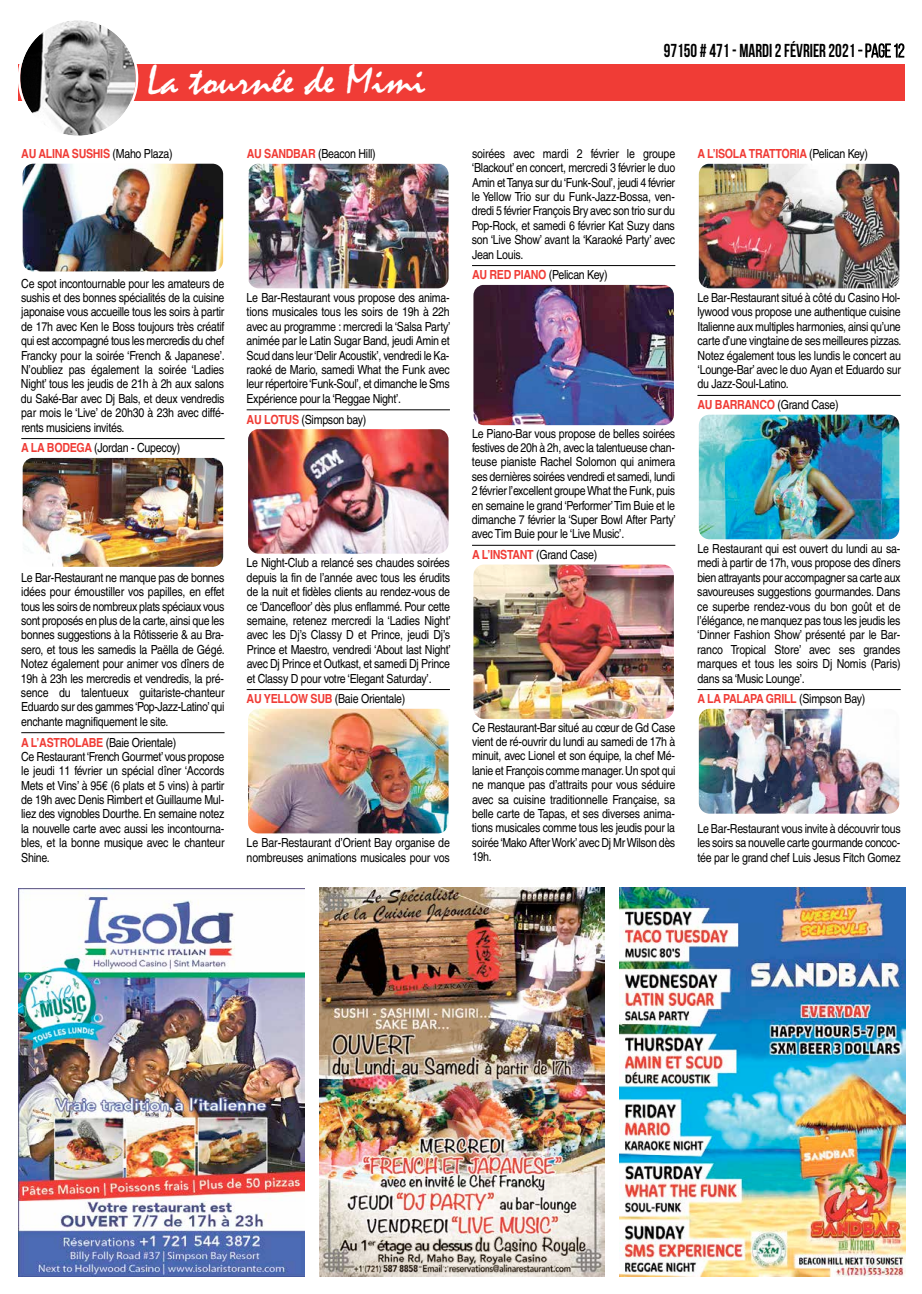
<style>
.page{position:relative;width:922px;height:1294px;background:#fff}
.page>*{position:absolute;margin:0;border:0;box-sizing:border-box;transform-origin:0 0}
.t1{font:42.25px "Mistral";color:#fff;scale:1.07 1}
.t2{font:700 18.75px "Bebas Neue";color:#000;scale:.9 1}
.t3{font:12.5px/14.4px "Helvetica";letter-spacing:-.025em;color:#000;text-align:justify;scale:.85 1}
.t4{font:700 12.5px "Helvetica";letter-spacing:-.025em;color:#f03c36;scale:.85 1}
.s1{font-weight:400;color:#000}
.s2{font-weight:700;color:#f03c36}
.s3{font-weight:400}
</style>
<div class="page">
<hr style="left:21px;top:438px;width:203px;height:1px;background:#000">
<hr style="left:21px;top:732px;width:203px;height:1px;background:#000">
<hr style="left:246px;top:409px;width:204px;height:1px;background:#000">
<hr style="left:246px;top:689px;width:204px;height:1px;background:#000">
<hr style="left:472px;top:265px;width:203px;height:1px;background:#000">
<hr style="left:472px;top:545px;width:203px;height:1px;background:#000">
<hr style="left:697px;top:395px;width:203px;height:1px;background:#000">
<hr style="left:697px;top:689px;width:203px;height:1px;background:#000">
<img style="left:23px;top:458px;width:200px;height:109px">
<img style="left:249px;top:164px;width:199px;height:124px">
<img style="left:248px;top:429px;width:200px;height:124px">
<img style="left:248px;top:708px;width:200px;height:125px">
<img style="left:473px;top:285px;width:200px;height:140px">
<img style="left:473px;top:564px;width:200px;height:155px">
<img style="left:698px;top:164px;width:201px;height:124px">
<img style="left:698px;top:414px;width:201px;height:125px">
<img style="left:23px;top:164px;width:200px;height:107px">
<img style="left:698px;top:708px;width:201px;height:105px">
<div style="left:18px;top:64px;width:886px;height:36px;background:#f03c36"></div>
<svg style="left:18px;top:20px;width:120px;height:116px"></svg>
<svg style="left:858px;top:43px;width:46px;height:15px"></svg>
<img style="left:19px;top:888px;width:285px;height:388px">
<img style="left:619px;top:887px;width:286px;height:389px">
<img style="left:319px;top:887px;width:285px;height:389px">
<h1 class="t1" style="left:147px;top:57px;width:262px">La tournée de Mimi</h1>
<p class="t4" style="left:21px;top:144px;width:180px">AU ALINA SUSHIS <span class="s1">(Maho Plaza)</span></p>
<p class="t3" style="left:246px;top:147px;width:153px"><span class="s2">AU SANDBAR</span> (Beacon Hill)</p>
<p class="t3" style="left:21px;top:276px;width:241px">Ce spot incontournable pour les amateurs de sushis et des bonnes spécialités de la cuisine japonaise vous accueille tous les soirs à partir de 17h avec Ken le Boss toujours très créatif qui est accompagné tous les mercredis du chef Francky pour la soirée ‘French &amp; Japanese’.<br>N’oubliez pas également la soirée ‘Ladies Night’ tous les jeudis de 21h à 2h aux salons du Saké-Bar avec Dj Bals, et deux vendredis par mois le ‘Live’ de 20h30 à 23h avec diffé&shy;rents musiciens invités.</p>
<p class="t3" style="left:21px;top:441px;width:188px"><span class="s2">A LA BODEGA</span> (Jordan - Cupecoy)</p>
<p class="t3" style="left:246px;top:290px;width:241px">Le Bar-Restaurant vous propose des anima&shy;tions musicales tous les soirs de 19h à 22h avec au programme : mercredi la ‘Salsa Party’ animée par le Latin Sugar Band, jeudi Amin et Scud dans leur‘Delir Acoustik’, vendredi le Ka&shy;raoké de Mario, samedi What the Funk avec leur répertoire‘Funk-Soul’, et dimanche le Sms Expérience pour la ‘Reggae Night’.</p>
<p class="t3" style="left:246px;top:412px;width:142px"><span class="s2">AU LOTUS</span> (Simpson bay)</p>
<p class="t3" style="left:21px;top:570px;width:241px">Le Bar-Restaurant ne manque pas de bonnes idées pour émoustiller vos papilles, en effet tous les soirs de nombreux plats spéciaux vous sont proposés en plus de la carte, ainsi que les bonnes suggestions à la Rôtisserie &amp; au Bra&shy;sero, et tous les samedis la Paëlla de Gégé.<br>Notez également pour animer vos dîners de 19h à 23h les mercredis et vendredis, la pré&shy;sence du talentueux guitariste-chanteur Eduardo sur des gammes‘Pop-Jazz-Latino’qui enchante magnifiquement le site.</p>
<p class="t3" style="left:21px;top:735px;width:241px;text-align:left"><span class="s2">A L’ASTROLABE</span> (Baie Orientale)<br>Ce Restaurant‘French Gourmet’vous propose le jeudi 11 février un spécial dîner ‘Accords Mets et Vins’ à 95€ (6 plats et 5 vins) à partir de 19h avec Denis Rimbert et Guillaume Mul&shy;liez des vignobles Dourthe. En semaine notez la nouvelle carte avec aussi les incontourna&shy;bles, et la bonne musique avec le chanteur Shine.</p>
<p class="t3" style="left:246px;top:556px;width:242px">Le Night-Club a relancé ses chaudes soirées depuis la fin de l’année avec tous les érudits de la nuit et fidèles clients au rendez-vous de ce ‘Dancefloor’ dès plus enflammé. Pour cette semaine, retenez mercredi la ‘Ladies Night’ avec les Dj’s Classy D et Prince, jeudi Dj’s Prince et Maestro, vendredi ‘About last Night’ avec Dj Prince et Outkast, et samedi Dj Prince et Classy D pour votre ‘Elegant Saturday’.</p>
<p class="t3" style="left:246px;top:691px;width:188px"><span class="s2">AU YELLOW SUB</span> (Baie Orientale)</p>
<p class="t3" style="left:246px;top:835px;width:240px">Le Bar-Restaurant d’Orient Bay organise de nombreuses animations musicales pour vos</p>
<h2 class="t2" style="left:663px;top:41px;width:269px">97150 # 471- MARDI 2 FÉVRIER 2021 <span class="s3">- page12</span></h2>
<p class="t3" style="left:471px;top:146px;width:241px">soirées avec mardi 2 février le groupe ‘Blackout’ en concert, mercredi 3 février le duo Amin et Tanya sur du‘Funk-Soul’, jeudi 4 février le Yellow Trio sur du Funk-Jazz-Bossa, ven&shy;dredi 5 février François Bry avec son trio sur du Pop-Rock, et samedi 6 février Kat Suzy dans son ‘Live Show’ avant la ‘Karaoké Party’ avec Jean Louis.</p>
<p class="t3" style="left:472px;top:268px;width:161px"><span class="s2">AU RED PIANO</span> (Pelican Key)</p>
<p class="t3" style="left:471px;top:426px;width:241px">Le Piano-Bar vous propose de belles soirées festives de 20h à 2h, avec la talentueuse chan&shy;teuse pianiste Rachel Solomon qui animera ses dernières soirées vendredi et samedi, lundi 2 février l’excellent groupe What the Funk, puis en semaine le grand ‘Performer’Tim Buie et le dimanche 7 février la ‘Super Bowl After Party’ avec Tim Buie pour le ‘Live Music’.</p>
<p class="t3" style="left:472px;top:547px;width:149px"><span class="s2">A L’INSTANT</span> (Grand Case)</p>
<p class="t3" style="left:472px;top:720px;width:241px">Ce Restaurant-Bar situé au cœur de Gd Case vient de ré-ouvrir du lundi au samedi de 17h à minuit, avec Lionel et son équipe, la chef Mé&shy;lanie et François comme manager.Un spot qui ne manque pas d’attraits pour vous séduire avec sa cuisine traditionnelle Française, sa belle carte de Tapas, et ses diverses anima&shy;tions musicales comme tous les jeudis pour la soirée‘Mako After Work’avec Dj Mr Wilson dès 19h.</p>
<p class="t4" style="left:697px;top:144px;width:202px">A L’ISOLA TRATTORIA <span class="s1">(Pelican Key)</span></p>
<p class="t3" style="left:697px;top:290px;width:241px">Le Bar-Restaurant situé à côté du Casino Hol&shy;lywood vous propose une authentique cuisine Italienne aux multiples harmonies, ainsi qu’une carte d’une vingtaine de ses meilleures pizzas.<br>Notez également tous les lundis le concert au ‘Lounge-Bar’ avec le duo Ayan et Eduardo sur du Jazz-Soul-Latino.</p>
<p class="t3" style="left:697px;top:397px;width:168px"><span class="s2">AU BARRANCO</span> (Grand Case)</p>
<p class="t3" style="left:697px;top:541px;width:241px">Le Restaurant qui est ouvert du lundi au sa&shy;medi à partir de 17h, vous propose des dîners bien attrayants pour accompagner sa carte aux savoureuses suggestions gourmandes. Dans ce superbe rendez-vous du bon goût et de l’élégance, ne manquez pas tous les jeudis les ‘Dinner Fashion Show’ présenté par le Bar&shy;ranco Tropical Store’ avec ses grandes marques et tous les soirs Dj Nomis (Paris) dans sa ‘Music Lounge’.</p>
<p class="t4" style="left:697px;top:689px;width:199px">A LA PALAPA GRILL <span class="s1">(Simpson Bay)</span></p>
<p class="t3" style="left:697px;top:821px;width:241px">Le Bar-Restaurant vous invite à découvrir tous les soirs sa nouvelle carte gourmande concoc&shy;tée par le grand chef Luis Jesus Fitch Gomez</p>
</div>
